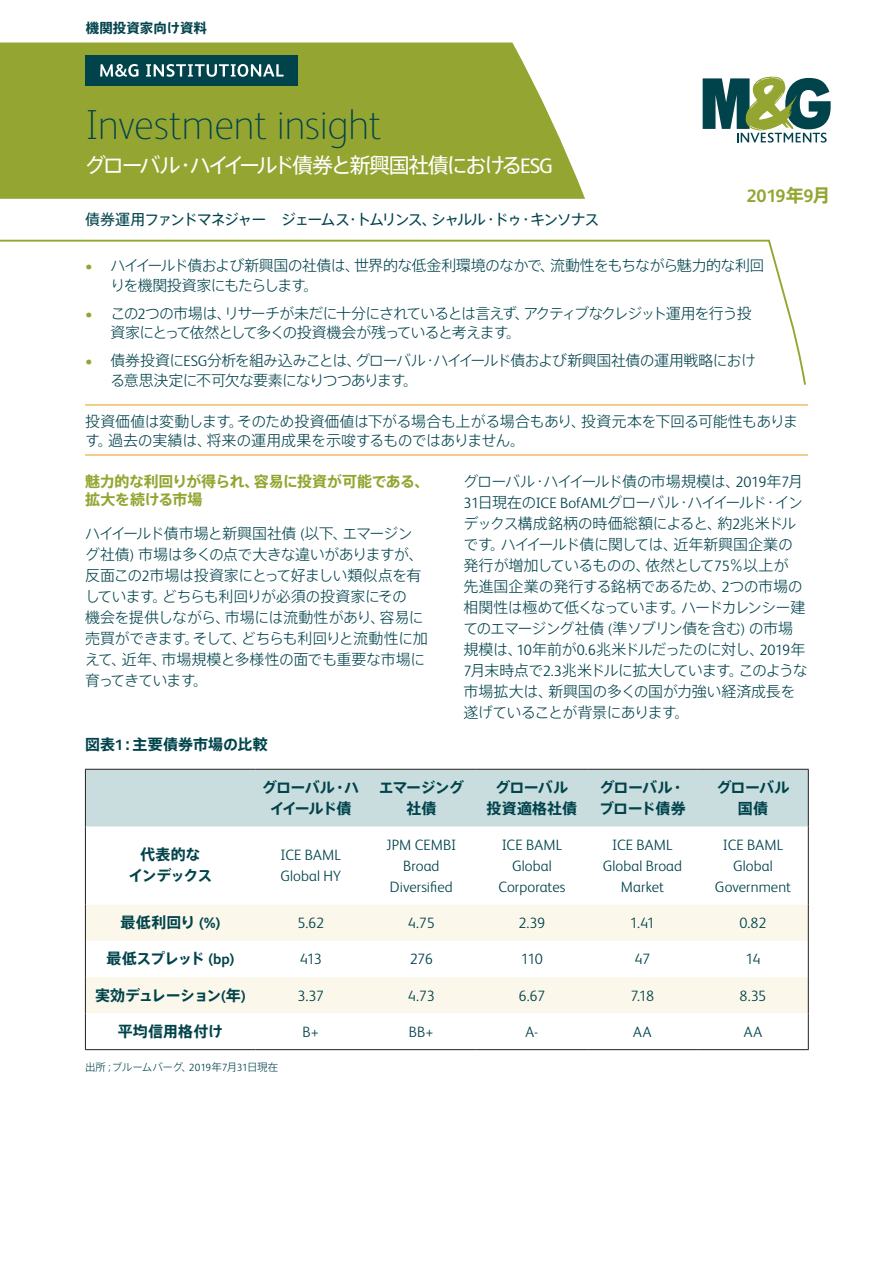
<style>
.page{position:relative;width:893px;height:1263px;background:#fff}
.page>*{position:absolute;margin:0;border:0;box-sizing:border-box;transform-origin:0 0}
.t1{font:100 42px "FS Albert Pro";letter-spacing:-.02em;color:#00434b}
.t2{font:21px "Axis Pro N";letter-spacing:-.11em;color:#fff}
.t3{font:700 18px "FS Albert Pro";color:#94a531}
.t4{font:300 15px/21px "Axis Pro N";letter-spacing:-.05em;color:#00434b}
.t5{font:300 15px/21px "FS Albert Pro";letter-spacing:.005em;color:#00434b;text-align:center}
.t6{font:300 15px/19.5px "Axis Pro N";letter-spacing:-.025em;color:#00434b}
.t7{font:300 15px/19.5px "Axis Pro N";letter-spacing:-.08em;color:#00434b}
.t8{font:15px "Axis Pro N";letter-spacing:-.11em;color:#00434b}
.t9{font:700 15px/18px "Axis Pro N";letter-spacing:-.02em;color:#94a531}
.t10{font:700 15px/21px "Axis Pro N";letter-spacing:-.03em;color:#00434b}
.t11{font:700 15px/21px "Axis Pro N";letter-spacing:-.08em;color:#00434b;text-align:center}
.t12{font:700 15px/21px "Axis Pro N";letter-spacing:-.055em;color:#00434b;text-align:center}
.t13{font:700 15px/21px "Axis Pro N";letter-spacing:.005em;color:#00434b;text-align:center}
.t14{font:700 15px "Axis Pro N";letter-spacing:.01em;color:#00434b}
.t15{font:700 15px "Axis Pro N";letter-spacing:-.075em;color:#00434b}
.t16{font:700 13.5px "Axis Pro N";color:#00434b}
.t17{font:300 10.5px "Axis Pro N";letter-spacing:-.015em;color:#00434b}
.s1{font-family:"FS Albert Pro"}
.s2{font-family:"Axis Pro N"}
.s3{font-family:"FS Albert Pro";color:#94a531}
</style>
<div class="page">
<svg style="left:0;top:43px;width:585px;height:156px;background:#9aaa3d"></svg>
<hr style="left:85px;top:405px;width:723px;height:1px;background:#e99b17">
<hr style="left:85px;top:455px;width:723px;height:1px;background:#e99b17">
<div style="left:85px;top:55px;width:213px;height:30px;background:#00434b"></div>
<svg style="left:100px;top:64px;width:184px;height:13px"></svg>
<svg style="left:0;top:239px;width:806px;height:146px"></svg>
<svg style="left:703px;top:77px;width:128px;height:66px"></svg>
<div style="left:86px;top:770px;width:722px;height:56px;background:#c9dddf"></div>
<svg style="left:86px;top:905px;width:722px;height:108px;fill:#fbf8eb"></svg>
<hr style="left:85px;top:769px;width:170px;height:1px;background:#231f20">
<hr style="left:85px;top:770px;width:1px;height:56px;background:#231f20">
<hr style="left:255px;top:769px;width:111px;height:1px;background:#231f20">
<hr style="left:366px;top:769px;width:111px;height:1px;background:#231f20">
<hr style="left:477px;top:769px;width:110px;height:1px;background:#231f20">
<hr style="left:587px;top:769px;width:111px;height:1px;background:#231f20">
<hr style="left:698px;top:769px;width:111px;height:1px;background:#231f20">
<hr style="left:808px;top:770px;width:1px;height:56px;background:#231f20">
<hr style="left:85px;top:826px;width:1px;height:79px;background:#231f20">
<hr style="left:808px;top:826px;width:1px;height:79px;background:#231f20">
<hr style="left:85px;top:905px;width:1px;height:36px;background:#231f20">
<hr style="left:808px;top:905px;width:1px;height:36px;background:#231f20">
<hr style="left:85px;top:941px;width:1px;height:36px;background:#231f20">
<hr style="left:808px;top:941px;width:1px;height:36px;background:#231f20">
<hr style="left:85px;top:977px;width:1px;height:36px;background:#231f20">
<hr style="left:808px;top:977px;width:1px;height:36px;background:#231f20">
<hr style="left:85px;top:1013px;width:1px;height:36px;background:#231f20">
<hr style="left:808px;top:1013px;width:1px;height:36px;background:#231f20">
<hr style="left:85px;top:1049px;width:170px;height:1px;background:#231f20">
<hr style="left:255px;top:1049px;width:111px;height:1px;background:#231f20">
<hr style="left:366px;top:1049px;width:111px;height:1px;background:#231f20">
<hr style="left:477px;top:1049px;width:110px;height:1px;background:#231f20">
<hr style="left:587px;top:1049px;width:111px;height:1px;background:#231f20">
<hr style="left:698px;top:1049px;width:111px;height:1px;background:#231f20">
<p class="t16" style="left:86px;top:21px;width:123px">機関投資家向け資料</p>
<h1 class="t1" style="left:85px;top:97px;width:298px">Investment insight</h1>
<h2 class="t2" style="left:85px;top:154px;width:470px">グローバル・ハイイールド債券と新興国社債における<span class="s1">ESG</span></h2>
<p class="t8" style="left:85px;top:212px;width:516px">債券運用ファンドマネジャー　ジェームス・トムリンス、シャルル・ドゥ・キンソナス</p>
<p class="t3" style="left:747px;top:183px;width:85px">2019<span class="s2">年</span>9<span class="s2">月</span></p>
<p class="t4" style="left:111px;top:256px;width:655px;line-height:19.5px;text-indent:-26px"><span class="s3">•</span> ハイイールド債および新興国の社債は、世界的な低金利環境のなかで、流動性をもちながら魅力的な利回りを機関投資家にもたらします。</p>
<p class="t7" style="left:111px;top:303px;width:643px;text-indent:-26px"><span class="s3">•</span> この<span class="s1">2</span>つの市場は、リサーチが未だに十分にされているとは言えず、アクティブなクレジット運用を行う投資家にとって依然として多くの投資機会が残っていると考えます。</p>
<p class="t4" style="left:111px;top:351px;width:647px;line-height:19.5px;text-indent:-26px"><span class="s3">•</span> 債券投資に<span class="s1">ESG</span>分析を組み込みことは、グローバル・ハイイールド債および新興国社債の運用戦略における意思決定に不可欠な要素になりつつあります。</p>
<p class="t6" style="left:85px;top:411px;width:715px">投資価値は変動します。そのため投資価値は下がる場合も上がる場合もあり、投資元本を下回る可能性もあります。過去の実績は、将来の運用成果を示唆するものではありません。</p>
<p class="t9" style="left:85px;top:473px;width:346px">魅力的な利回りが得られ、容易に投資が可能である、拡大を続ける市場</p>
<p class="t4" style="left:85px;top:523px;width:344px">ハイイールド債市場と新興国社債 <span class="s1">(</span>以下、エマージング社債<span class="s1">)</span> 市場は多くの点で大きな違いがありますが、反面この<span class="s1">2</span>市場は投資家にとって好ましい類似点を有しています。どちらも利回りが必須の投資家にその<br>機会を提供しながら、市場には流動性があり、容易に売買ができます。そして、どちらも利回りと流動性に加えて、近年、市場規模と多様性の面でも重要な市場に育ってきています。</p>
<p class="t4" style="left:463px;top:471px;width:346px">グローバル・ハイイールド債の市場規模は、<span class="s1">2019</span>年<span class="s1">7</span>月<br><span class="s1">31</span>日現在の<span class="s1">ICE BofAML</span>グローバル・ハイイールド・インデックス構成銘柄の時価総額によると、約<span class="s1">2</span>兆米ドルです。ハイイールド債に関しては、近年新興国企業の発行が増加しているものの、依然として<span class="s1">75</span>％以上が<br>先進国企業の発行する銘柄であるため、<span class="s1">2</span>つの市場の相関性は極めて低くなっています。ハードカレンシー建てのエマージング社債 <span class="s1">(</span>準ソブリン債を含む<span class="s1">)</span> の市場規模は、<span class="s1">10</span>年前が<span class="s1">0.6</span>兆米ドルだったのに対し、<span class="s1">2019</span>年<br><span class="s1">7</span>月末時点で<span class="s1">2.3</span>兆米ドルに拡大しています。このような市場拡大は、新興国の多くの国が力強い経済成長を遂げていることが背景にあります。</p>
<p class="t14" style="left:85px;top:737px;width:184px">図表<span class="s1">1</span>：主要債券市場の比較</p>
<p class="t11" style="left:262px;top:776px;width:98px">グローバル・ハイイールド債</p>
<p class="t12" style="left:379px;top:776px;width:87px">エマージング社債</p>
<p class="t13" style="left:487px;top:776px;width:92px">グローバル投資適格社債</p>
<p class="t10" style="left:599px;top:776px;width:88px">グローバル・ブロード債券</p>
<p class="t10" style="left:717px;top:776px;width:74px;text-align:center">グローバル国債</p>
<p class="t12" style="left:128px;top:844px;width:86px">代表的な<br>インデックス</p>
<p class="t5" style="left:280px;top:844px;width:62px;text-align:left">ICE BAML<br>Global HY</p>
<p class="t5" style="left:386px;top:833px;width:72px">JPM CEMBI<br>Broad<br>Diversified</p>
<p class="t5" style="left:498px;top:833px;width:69px">ICE BAML<br>Global<br>Corporates</p>
<p class="t5" style="left:603px;top:833px;width:81px">ICE BAML<br>Global Broad<br>Market</p>
<p class="t5" style="left:715px;top:833px;width:78px">ICE BAML<br>Global<br>Government</p>
<p class="t10" style="left:121px;top:912px;width:101px">最低利回り <span class="s1">(%)</span></p>
<p class="t5" style="left:297px;top:911px;width:28px">5.62</p>
<p class="t5" style="left:408px;top:911px;width:28px">4.75</p>
<p class="t5" style="left:518px;top:911px;width:28px">2.39</p>
<p class="t5" style="left:630px;top:911px;width:27px">1.41</p>
<p class="t5" style="left:739px;top:911px;width:29px">0.82</p>
<p class="t11" style="left:106px;top:948px;width:130px">最低スプレッド <span class="s1">(bp)</span></p>
<p class="t5" style="left:300px;top:948px;width:24px">413</p>
<p class="t5" style="left:410px;top:948px;width:25px">276</p>
<p class="t5" style="left:521px;top:948px;width:24px">110</p>
<p class="t5" style="left:635px;top:948px;width:17px">47</p>
<p class="t5" style="left:745px;top:948px;width:17px">14</p>
<p class="t15" style="left:95px;top:987px;width:152px">実効デュレーション<span class="s1">(</span>年<span class="s1">)</span></p>
<p class="t5" style="left:297px;top:984px;width:28px">3.37</p>
<p class="t5" style="left:408px;top:984px;width:29px">4.73</p>
<p class="t5" style="left:518px;top:984px;width:28px">6.67</p>
<p class="t5" style="left:630px;top:984px;width:25px">7.18</p>
<p class="t5" style="left:739px;top:984px;width:28px">8.35</p>
<p class="t13" style="left:118px;top:1021px;width:107px">平均信用格付け</p>
<p class="t5" style="left:303px;top:1020px;width:18px">B+</p>
<p class="t5" style="left:409px;top:1020px;width:26px">BB+</p>
<p class="t5" style="left:525px;top:1020px;width:14px">A-</p>
<p class="t5" style="left:633px;top:1020px;width:20px">AA</p>
<p class="t5" style="left:744px;top:1020px;width:20px">AA</p>
<p class="t17" style="left:85px;top:1061px;width:195px">出所；ブルームバーグ、<span class="s1">2019</span>年<span class="s1">7</span>月<span class="s1">31</span>日現在</p>
</div>
